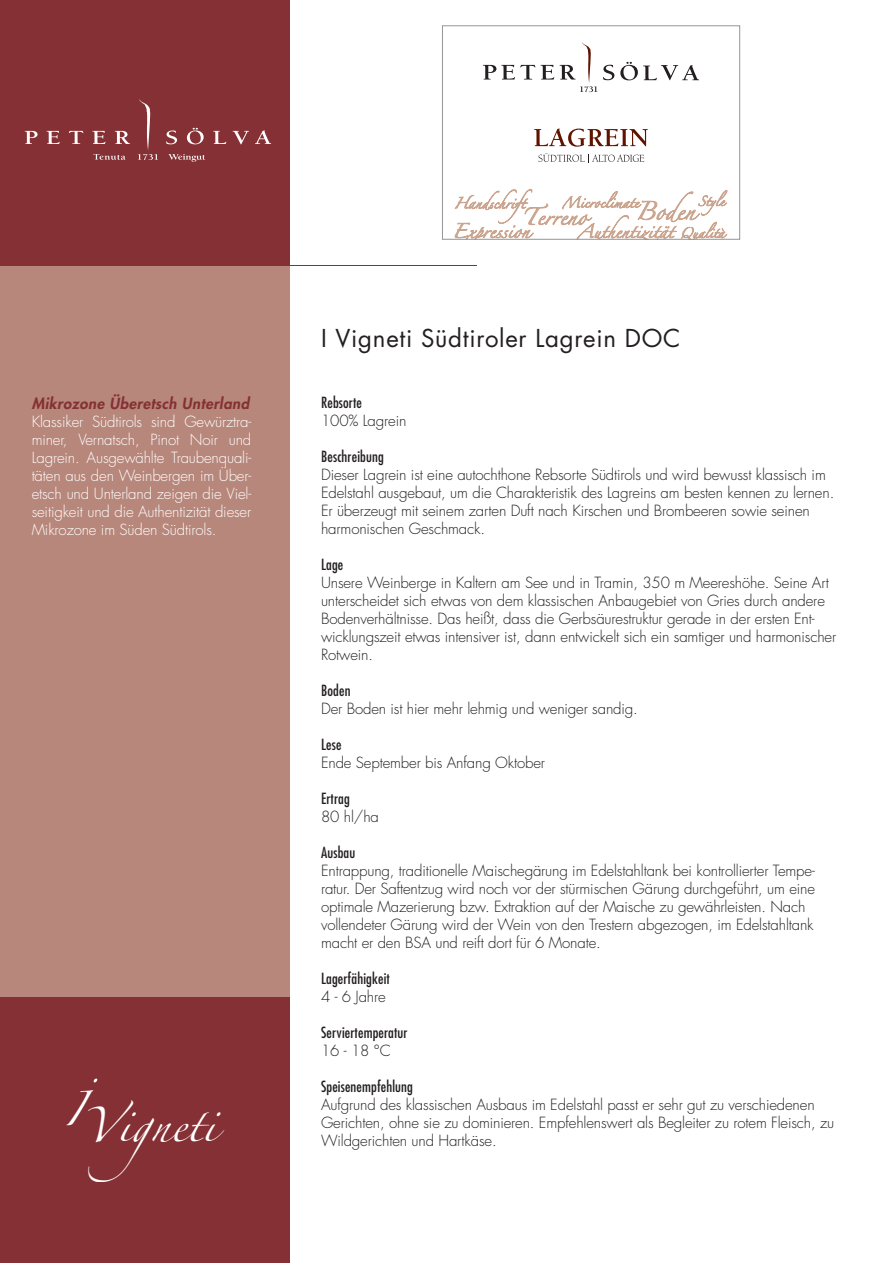
<style>
.page{position:relative;width:893px;height:1263px;background:#fff}
.page>*{position:absolute;margin:0;border:0;box-sizing:border-box;transform-origin:0 0}
.t1{font:31.2px "Zapfino";color:#fff}
.t2{font:24px "Futura Std";letter-spacing:.03em;color:#231f20}
.t3{font:300 15px/18px "Futura Std";letter-spacing:-.01em;color:#231f20}
.t4{font:300 15px/18px "Futura Std";letter-spacing:-.01em;color:#fff;text-align:justify}
.t5{font:condensed 15px "Futura Std";letter-spacing:.01em;color:#231f20}
.t6{font:italic 800 15px "Futura Std";letter-spacing:.03em;color:#843034}
</style>
<div class="page">
<div style="left:0;top:0;width:289px;height:1263px;background:#b7877b"></div>
<hr style="left:0;top:265px;width:476px;height:1px;background:#843034">
<div style="left:0;top:0;width:289px;height:266px;background:#843034"></div>
<svg style="left:166px;top:130px;width:11px;height:14px"></svg>
<svg style="left:187px;top:128px;width:17px;height:16px"></svg>
<svg style="left:213px;top:131px;width:13px;height:13px"></svg>
<svg style="left:233px;top:131px;width:16px;height:13px"></svg>
<svg style="left:255px;top:130px;width:16px;height:14px"></svg>
<svg style="left:25px;top:131px;width:13px;height:13px"></svg>
<svg style="left:47px;top:131px;width:13px;height:13px"></svg>
<svg style="left:69px;top:131px;width:14px;height:13px"></svg>
<svg style="left:92px;top:131px;width:13px;height:13px"></svg>
<svg style="left:115px;top:131px;width:15px;height:13px"></svg>
<svg style="left:138px;top:99px;width:20px;height:61px"></svg>
<svg style="left:93px;top:154px;width:32px;height:6px"></svg>
<svg style="left:168px;top:154px;width:37px;height:8px"></svg>
<div style="left:0;top:997px;width:289px;height:266px;background:#843034"></div>
<svg style="left:455px;top:189px;width:273px;height:49px"></svg>
<svg style="left:483px;top:65px;width:52px;height:15px"></svg>
<svg style="left:541px;top:65px;width:13px;height:15px"></svg>
<svg style="left:560px;top:42px;width:37px;height:50px"></svg>
<svg style="left:603px;top:65px;width:11px;height:15px"></svg>
<svg style="left:620px;top:62px;width:79px;height:18px"></svg>
<svg style="left:534px;top:129px;width:114px;height:18px"></svg>
<svg style="left:538px;top:153px;width:106px;height:10px"></svg>
<div style="left:442px;top:26px;width:298px;height:214px;border:1px solid #939598"></div>
<p class="t6" style="left:32px;top:394px;width:219px">Mikrozone Überetsch Unterland</p>
<p class="t4" style="left:32px;top:413px;width:221px">Klassiker Südtirols sind Gewürztra&shy;miner, Vernatsch, Pinot Noir und Lagrein. Ausgewählte Traubenquali&shy;täten aus den Weinbergen im Über&shy;etsch und Unterland zeigen die Viel&shy;seitigkeit und die Authentizität dieser Mikrozone im Süden Südtirols.</p>
<h1 class="t1" style="left:64px;top:1096px;width:21px">I</h1>
<h1 class="t1" style="left:83px;top:1111px;width:135px">Vigneti</h1>
<h2 class="t2" style="left:321px;top:323px;width:361px">I Vigneti Südtiroler Lagrein DOC</h2>
<p class="t5" style="left:321px;top:393px;width:42px">Rebsorte</p>
<p class="t3" style="left:321px;top:412px;width:87px">100% Lagrein</p>
<p class="t5" style="left:321px;top:447px;width:64px">Beschreibung</p>
<p class="t3" style="left:321px;top:466px;width:515px">Dieser Lagrein ist eine autochthone Rebsorte Südtirols und wird bewusst klassisch im Edelstahl ausgebaut, um die Charakteristik des Lagreins am besten kennen zu lernen.<br>Er überzeugt mit seinem zarten Duft nach Kirschen und Brombeeren sowie seinen harmonischen Geschmack.</p>
<p class="t5" style="left:321px;top:555px;width:24px">Lage</p>
<p class="t3" style="left:321px;top:574px;width:517px">Unsere Weinberge in Kaltern am See und in Tramin, 350 m Meereshöhe. Seine Art unterscheidet sich etwas von dem klassischen Anbaugebiet von Gries durch andere Bodenverhältnisse. Das heißt, dass die Gerbsäurestruktur gerade in der ersten Ent&shy;wicklungszeit etwas intensiver ist, dann entwickelt sich ein samtiger und harmonischer Rotwein.</p>
<p class="t5" style="left:321px;top:681px;width:31px">Boden</p>
<p class="t3" style="left:321px;top:700px;width:318px">Der Boden ist hier mehr lehmig und weniger sandig.</p>
<p class="t5" style="left:321px;top:735px;width:22px">Lese</p>
<p class="t3" style="left:321px;top:754px;width:226px">Ende September bis Anfang Oktober</p>
<p class="t5" style="left:321px;top:789px;width:30px">Ertrag</p>
<p class="t3" style="left:321px;top:808px;width:59px">80 hl/ha</p>
<p class="t5" style="left:321px;top:843px;width:36px">Ausbau</p>
<p class="t3" style="left:321px;top:862px;width:495px">Entrappung, traditionelle Maischegärung im Edelstahltank bei kontrollierter Tempe&shy;ratur. Der Saftentzug wird noch vor der stürmischen Gärung durchgeführt, um eine optimale Mazerierung bzw. Extraktion auf der Maische zu gewährleisten. Nach vollendeter Gärung wird der Wein von den Trestern abgezogen, im Edelstahltank macht er den BSA und reift dort für 6 Monate.</p>
<p class="t5" style="left:321px;top:969px;width:70px">Lagerfähigkeit</p>
<p class="t3" style="left:321px;top:988px;width:66px">4 - 6 Jahre</p>
<p class="t5" style="left:321px;top:1023px;width:88px">Serviertemperatur</p>
<p class="t3" style="left:321px;top:1042px;width:71px">16 - 18 °C</p>
<p class="t5" style="left:321px;top:1077px;width:93px">Speisenempfehlung</p>
<p class="t3" style="left:321px;top:1096px;width:515px">Aufgrund des klassischen Ausbaus im Edelstahl passt er sehr gut zu verschiedenen<br>Gerichten, ohne sie zu dominieren. Empfehlenswert als Begleiter zu rotem Fleisch, zu<br>Wildgerichten und Hartkäse.</p>
</div>
